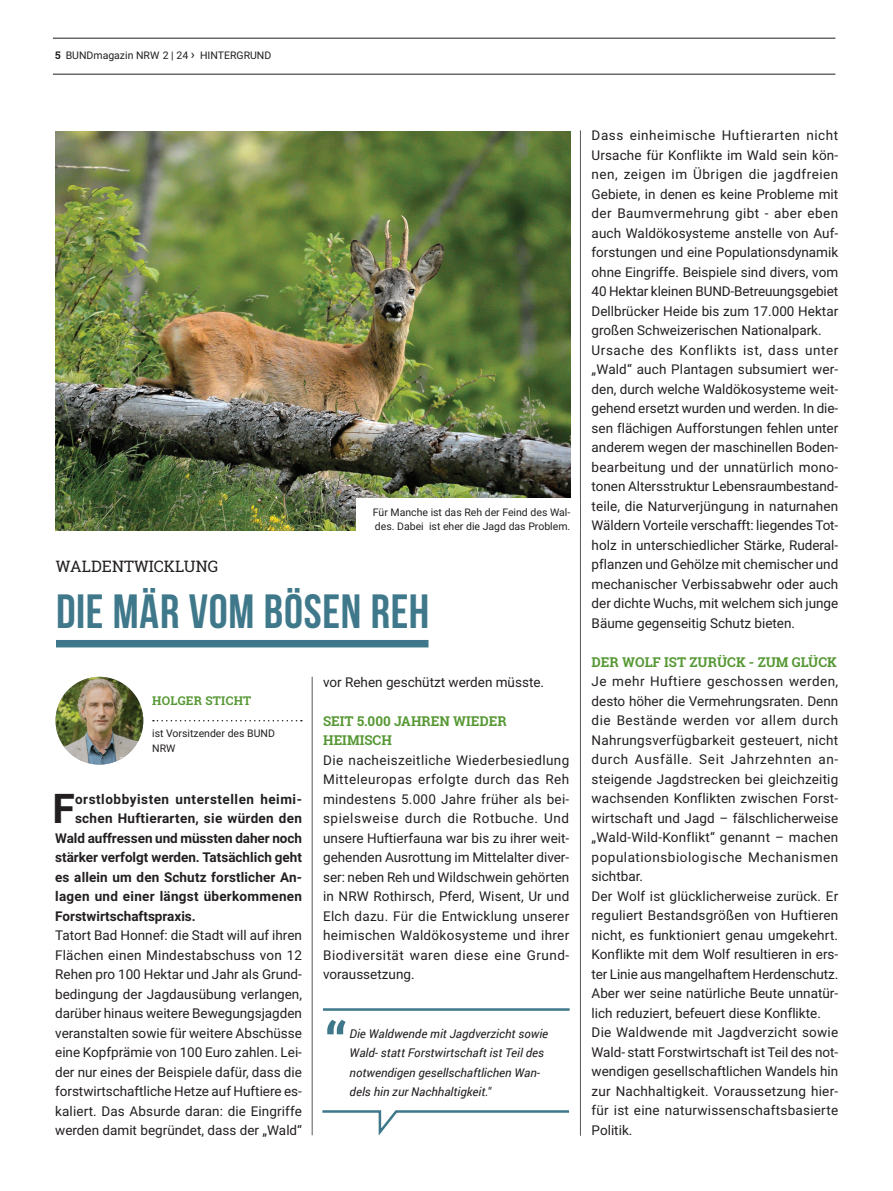
<style>
.page{position:relative;width:893px;height:1191px;background:#fff}
.page>*{position:absolute;margin:0;border:0;box-sizing:border-box;transform-origin:0 0}
.t1{font:700 57px "Roboto";color:#3f788a}
.t2{font:700 48px "Bebas Neue";letter-spacing:.015em;color:#3f788a}
.t3{font:700 40.95px "Roboto";color:#231f20}
.t4{font:15.75px "Roboto Slab";color:#231f20}
.t5{font:13.5px/19.5px "Roboto";color:#231f20;text-align:justify}
.t6{font:700 13.5px "Roboto";letter-spacing:.01em;color:#231f20}
.t7{font:700 13.5px/19.5px "Roboto Slab";color:#569834}
.t8{font:700 13.5px "Roboto";letter-spacing:.04em;color:#231f20}
.t9{font:italic 12px/19.5px "Roboto";color:#231f20}
.t10{font:700 12px "Roboto Slab";letter-spacing:.02em;color:#569834}
.t11{font:10.5px/13.5px "Roboto";color:#231f20}
.s1{font-family:"Roboto Slab";font-weight:700}
.s2{font-size:13.5px}
</style>
<div class="page">
<hr style="left:580px;top:130px;width:1px;height:1005px;background:#57585a">
<hr style="left:312px;top:677px;width:1px;height:458px;background:#57585a">
<hr style="left:53px;top:74px;width:782px;height:1px;background:#231f20">
<hr style="left:53px;top:38px;width:782px;height:1px;background:#231f20">
<img style="left:56px;top:131px;width:514px;height:399px">
<div style="left:56px;top:640px;width:372px;height:7px;background:#3f788a"></div>
<div style="left:357px;top:498px;width:223px;height:35px;background:#fff"></div>
<img style="left:56px;top:677px;width:87px;height:87px;border-radius:44px">
<svg style="left:153px;top:720px;width:149px;height:1px"></svg>
<svg style="left:322px;top:1110px;width:247px;height:26px"></svg>
<hr style="left:323px;top:1008px;width:247px;height:2px;background:#3f788a">
<p class="t11" style="left:55px;top:48px;width:218px"><span class="s1">5</span> BUNDmagazin NRW 2 | 24 <span class="s2">›</span> HINTERGRUND</p>
<p class="t4" style="left:56px;top:555px;width:164px">WALDENTWICKLUNG</p>
<p class="t11" style="left:373px;top:505px;width:199px">Für Manche ist das Reh der Feind des Wal&shy;des. Dabei ist eher die Jagd das Problem.</p>
<h2 class="t2" style="left:56px;top:585px;width:375px">DIE MÄR VOM BÖSEN REH</h2>
<p class="t10" style="left:152px;top:693px;width:101px">HOLGER STICHT</p>
<p class="t11" style="left:152px;top:726px;width:124px;line-height:15px">ist Vorsitzender des BUND<br>NRW</p>
<h3 class="t3" style="left:53px;top:780px;width:24px">F</h3>
<p class="t8" style="left:75px;top:789px;width:228px">orstlobbyisten unterstellen heimi-</p>
<p class="t6" style="left:75px;top:809px;width:228px">schen Huftierarten, sie würden den</p>
<p class="t6" style="left:55px;top:828px;width:248px">Wald auffressen und müssten daher noch</p>
<p class="t6" style="left:55px;top:848px;width:248px">stärker verfolgt werden. Tatsächlich geht</p>
<p class="t6" style="left:55px;top:867px;width:248px">es allein um den Schutz forstlicher An-</p>
<p class="t6" style="left:55px;top:887px;width:248px">lagen und einer längst überkommenen</p>
<p class="t6" style="left:55px;top:906px;width:142px">Forstwirtschaftspraxis.</p>
<p class="t5" style="left:55px;top:925px;width:248px">Tatort Bad Honnef: die Stadt will auf ihren Flächen einen Mindestabschuss von 12<br>Rehen pro 100 Hektar und Jahr als Grund&shy;bedingung der Jagdausübung verlangen, darüber hinaus weitere Bewegungsjagden veranstalten sowie für weitere Abschüsse eine Kopfprämie von 100 Euro zahlen. Lei&shy;der nur eines der Beispiele dafür, dass die forstwirtschaftliche Hetze auf Huftiere es&shy;kaliert. Das Absurde daran: die Eingriffe werden damit begründet, dass der „Wald“</p>
<p class="t5" style="left:323px;top:671px;width:223px">vor Rehen geschützt werden müsste.</p>
<p class="t7" style="left:323px;top:711px;width:185px">SEIT 5.000 JAHREN WIEDER<br>HEIMISCH</p>
<p class="t5" style="left:323px;top:749px;width:248px">Die nacheiszeitliche Wiederbesiedlung Mitteleuropas erfolgte durch das Reh mindestens 5.000 Jahre früher als bei&shy;spielsweise durch die Rotbuche. Und unsere Huftierfauna war bis zu ihrer weit&shy;gehenden Ausrottung im Mittelalter diver&shy;ser: neben Reh und Wildschwein gehörten in NRW Rothirsch, Pferd, Wisent, Ur und Elch dazu. Für die Entwicklung unserer heimischen Waldökosysteme und ihrer Biodiversität waren diese eine Grund&shy;voraussetzung.</p>
<h1 class="t1" style="left:324px;top:1003px;width:25px">“</h1>
<p class="t9" style="left:350px;top:1023px;width:200px">Die Waldwende mit Jagdverzicht sowie Wald- statt Forstwirtschaft ist Teil des notwendigen gesellschaftlichen Wan&shy;dels hin zur Nachhaltigkeit."</p>
<p class="t5" style="left:592px;top:125px;width:248px;text-align:left">Dass einheimische Huftierarten nicht Ursache für Konflikte im Wald sein kön&shy;nen, zeigen im Übrigen die jagdfreien Gebiete, in denen es keine Probleme mit der Baumvermehrung gibt - aber eben auch Waldökosysteme anstelle von Auf&shy;forstungen und eine Populationsdynamik ohne Eingriffe. Beispiele sind divers, vom 40 Hektar kleinen BUND-Betreuungsgebiet Dellbrücker Heide bis zum 17.000 Hektar großen Schweizerischen Nationalpark.<br>Ursache des Konflikts ist, dass unter „Wald“ auch Plantagen subsumiert wer&shy;den, durch welche Waldökosysteme weit&shy;gehend ersetzt wurden und werden. In die&shy;sen flächigen Aufforstungen fehlen unter anderem wegen der maschinellen Boden&shy;bearbeitung und der unnatürlich mono&shy;tonen Altersstruktur Lebensraumbestand&shy;teile, die Naturverjüngung in naturnahen Wäldern Vorteile verschafft: liegendes Tot&shy;holz in unterschiedlicher Stärke, Ruderal&shy;pflanzen und Gehölze mit chemischer und mechanischer Verbissabwehr oder auch der dichte Wuchs, mit welchem sich junge Bäume gegenseitig Schutz bieten.</p>
<p class="t7" style="left:592px;top:652px;width:247px">DER WOLF IST ZURÜCK - ZUM GLÜCK</p>
<p class="t5" style="left:592px;top:671px;width:248px;text-align:left">Je mehr Huftiere geschossen werden, desto höher die Vermehrungsraten. Denn die Bestände werden vor allem durch Nahrungsverfügbarkeit gesteuert, nicht durch Ausfälle. Seit Jahrzehnten an&shy;steigende Jagdstrecken bei gleichzeitig wachsenden Konflikten zwischen Forst&shy;wirtschaft und Jagd – fälschlicherweise „Wald-Wild-Konflikt“ genannt – machen populationsbiologische Mechanismen sichtbar.<br>Der Wolf ist glücklicherweise zurück. Er reguliert Bestandsgrößen von Huftieren nicht, es funktioniert genau umgekehrt.<br>Konflikte mit dem Wolf resultieren in ers&shy;ter Linie aus mangelhaftem Herdenschutz.<br>Aber wer seine natürliche Beute unnatür&shy;lich reduziert, befeuert diese Konflikte.<br>Die Waldwende mit Jagdverzicht sowie Wald- statt Forstwirtschaft ist Teil des not&shy;wendigen gesellschaftlichen Wandels hin zur Nachhaltigkeit. Voraussetzung hier&shy;für ist eine naturwissenschaftsbasierte Politik.</p>
</div>
